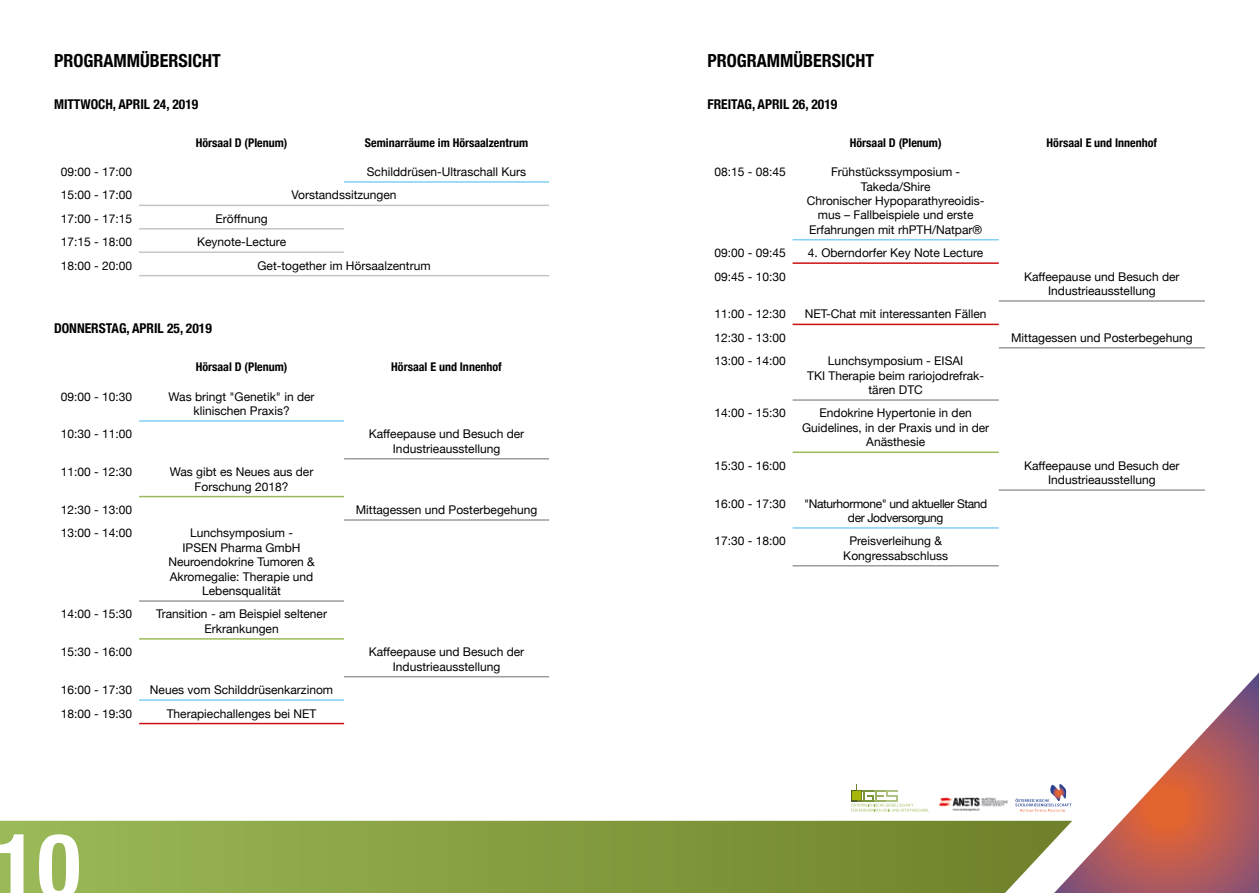
<style>
.page{position:relative;width:1259px;height:893px;background:#fff}
.page>*{position:absolute;margin:0;border:0;box-sizing:border-box;transform-origin:0 0}
.t1{font:700 condensed 90px "Helvetica Neue";color:#fff}
.t2{font:700 condensed 18px "Helvetica Neue";color:#000}
.t3{font:700 condensed 13.5px "Helvetica Neue";color:#000}
.t4{font:12px/14.4px "Helvetica Neue";color:#000;text-align:center}
.t5{font:700 condensed 12px "Helvetica Neue";color:#000}
.t6{font:12px/14.4px "Helvetica Neue";letter-spacing:-.03em;color:#000;text-align:center}
</style>
<div class="page">
<svg style="left:0;top:821px;width:925px;height:72px;background:#87a044"></svg>
<div style="left:925px;top:820px;width:47px;height:73px;background:#73872f"></div>
<svg style="left:972px;top:672px;width:287px;height:221px"></svg>
<img style="left:939px;top:795px;width:69px;height:17px">
<svg style="left:1015px;top:784px;width:56px;height:28px"></svg>
<svg style="left:851px;top:784px;width:78px;height:28px"></svg>
<div style="left:852px;top:792px;width:8px;height:8px;background:#a6b50a"></div>
<hr style="left:139px;top:275px;width:205px;height:1px;background:#c5c6c6">
<hr style="left:344px;top:275px;width:205px;height:1px;background:#c5c6c6">
<hr style="left:139px;top:251px;width:205px;height:2px;background:#c5c6c6">
<hr style="left:139px;top:228px;width:205px;height:2px;background:#c5c6c6">
<hr style="left:139px;top:205px;width:205px;height:1px;background:#c5c6c6">
<hr style="left:344px;top:205px;width:205px;height:1px;background:#c5c6c6">
<hr style="left:344px;top:181px;width:205px;height:2px;background:#82d0f5">
<hr style="left:139px;top:638px;width:205px;height:2px;background:#9cba59">
<hr style="left:139px;top:496px;width:205px;height:1px;background:#9cba59">
<hr style="left:344px;top:458px;width:205px;height:1px;background:#9c9c9d">
<hr style="left:344px;top:676px;width:205px;height:1px;background:#9c9c9d">
<hr style="left:139px;top:420px;width:205px;height:2px;background:#82d0f5">
<hr style="left:139px;top:600px;width:205px;height:2px;background:#9c9c9d">
<hr style="left:344px;top:519px;width:205px;height:2px;background:#9c9c9d">
<hr style="left:139px;top:699px;width:205px;height:2px;background:#82d0f5">
<hr style="left:139px;top:723px;width:205px;height:1px;background:#cd1013">
<hr style="left:998px;top:347px;width:207px;height:2px;background:#9c9c9d">
<hr style="left:998px;top:489px;width:207px;height:2px;background:#9c9c9d">
<hr style="left:792px;top:262px;width:206px;height:2px;background:#cd1013">
<hr style="left:792px;top:324px;width:206px;height:1px;background:#cd1013">
<hr style="left:792px;top:451px;width:206px;height:2px;background:#9cba59">
<hr style="left:998px;top:300px;width:207px;height:2px;background:#9c9c9d">
<hr style="left:792px;top:565px;width:206px;height:1px;background:#9c9c9d">
<hr style="left:792px;top:239px;width:206px;height:1px;background:#82d0f5">
<hr style="left:792px;top:527px;width:206px;height:2px;background:#82d0f5">
<hr style="left:792px;top:399px;width:206px;height:2px;background:#9c9c9d">
<h2 class="t2" style="left:54px;top:45px;width:168px">PROGRAMMÜBERSICHT</h2>
<h2 class="t2" style="left:707px;top:45px;width:168px">PROGRAMMÜBERSICHT</h2>
<p class="t3" style="left:54px;top:93px;width:146px">MITTWOCH, APRIL 24, 2019</p>
<p class="t5" style="left:196px;top:133px;width:93px">Hörsaal D (Plenum)</p>
<p class="t5" style="left:365px;top:133px;width:165px">Seminarräume im Hörsaalzentrum</p>
<p class="t4" style="left:61px;top:165px;width:73px">09:00 - 17:00</p>
<p class="t4" style="left:367px;top:165px;width:161px">Schilddrüsen-Ultraschall Kurs</p>
<p class="t4" style="left:61px;top:189px;width:73px">15:00 - 17:00</p>
<p class="t4" style="left:291px;top:189px;width:107px">Vorstandssitzungen</p>
<p class="t4" style="left:61px;top:212px;width:73px">17:00 - 17:15</p>
<p class="t4" style="left:215px;top:212px;width:54px">Eröffnung</p>
<p class="t4" style="left:61px;top:235px;width:73px">17:15 - 18:00</p>
<p class="t4" style="left:197px;top:235px;width:91px">Keynote-Lecture</p>
<p class="t4" style="left:61px;top:259px;width:73px">18:00 - 20:00</p>
<p class="t4" style="left:257px;top:259px;width:175px">Get-together im Hörsaalzentrum</p>
<p class="t3" style="left:707px;top:93px;width:131px">FREITAG, APRIL 26, 2019</p>
<p class="t5" style="left:850px;top:133px;width:93px">Hörsaal D (Plenum)</p>
<p class="t5" style="left:1046px;top:133px;width:112px">Hörsaal E und Innenhof</p>
<p class="t4" style="left:714px;top:165px;width:73px">08:15 - 08:45</p>
<p class="t4" style="left:807px;top:165px;width:179px">Frühstückssymposium -<br>Takeda/Shire<br>Chronischer Hypoparathyreoidis&shy;mus – Fallbeispiele und erste<br>Erfahrungen mit rhPTH/Natpar®</p>
<p class="t4" style="left:714px;top:246px;width:73px">09:00 - 09:45</p>
<p class="t4" style="left:808px;top:246px;width:177px">4. Oberndorfer Key Note Lecture</p>
<p class="t4" style="left:714px;top:270px;width:73px">09:45 - 10:30</p>
<p class="t4" style="left:1024px;top:270px;width:157px">Kaffeepause und Besuch der<br>Industrieausstellung</p>
<p class="t4" style="left:714px;top:308px;width:73px">11:00 - 12:30</p>
<p class="t4" style="left:804px;top:308px;width:183px">NET-Chat mit interessanten Fällen</p>
<p class="t4" style="left:714px;top:331px;width:73px">12:30 - 13:00</p>
<p class="t4" style="left:1011px;top:331px;width:183px">Mittagessen und Posterbegehung</p>
<p class="t4" style="left:714px;top:354px;width:73px">13:00 - 14:00</p>
<p class="t4" style="left:807px;top:354px;width:178px">Lunchsymposium - EISAI<br>TKI Therapie beim rariojodrefrak&shy;tären DTC</p>
<p class="t4" style="left:714px;top:407px;width:73px">14:00 - 15:30</p>
<p class="t4" style="left:802px;top:407px;width:189px">Endokrine Hypertonie in den<br>Guidelines, in der Praxis und in der<br>Anästhesie</p>
<p class="t4" style="left:714px;top:459px;width:73px">15:30 - 16:00</p>
<p class="t4" style="left:1024px;top:459px;width:157px">Kaffeepause und Besuch der<br>Industrieausstellung</p>
<p class="t4" style="left:714px;top:497px;width:73px">16:00 - 17:30</p>
<p class="t6" style="left:804px;top:497px;width:185px">"Naturhormone" und aktueller Stand der Jodversorgung</p>
<p class="t4" style="left:714px;top:535px;width:73px">17:30 - 18:00</p>
<p class="t4" style="left:843px;top:535px;width:106px">Preisverleihung &amp;<br>Kongressabschluss</p>
<p class="t3" style="left:54px;top:317px;width:159px">DONNERSTAG, APRIL 25, 2019</p>
<p class="t5" style="left:196px;top:357px;width:93px">Hörsaal D (Plenum)</p>
<p class="t5" style="left:391px;top:357px;width:112px">Hörsaal E und Innenhof</p>
<p class="t4" style="left:61px;top:390px;width:73px">09:00 - 10:30</p>
<p class="t4" style="left:168px;top:390px;width:148px">Was bringt "Genetik" in der klinischen Praxis?</p>
<p class="t4" style="left:61px;top:428px;width:73px">10:30 - 11:00</p>
<p class="t4" style="left:369px;top:428px;width:157px">Kaffeepause und Besuch der<br>Industrieausstellung</p>
<p class="t4" style="left:61px;top:465px;width:73px">11:00 - 12:30</p>
<p class="t4" style="left:170px;top:465px;width:145px">Was gibt es Neues aus der<br>Forschung 2018?</p>
<p class="t4" style="left:61px;top:503px;width:73px">12:30 - 13:00</p>
<p class="t4" style="left:356px;top:503px;width:183px">Mittagessen und Posterbegehung</p>
<p class="t4" style="left:61px;top:527px;width:73px">13:00 - 14:00</p>
<p class="t4" style="left:168px;top:527px;width:148px">Lunchsymposium -<br>IPSEN Pharma GmbH<br>Neuroendokrine Tumoren &amp;<br>Akromegalie: Therapie und<br>Lebensqualität</p>
<p class="t4" style="left:61px;top:608px;width:73px">14:00 - 15:30</p>
<p class="t4" style="left:156px;top:608px;width:172px">Transition - am Beispiel seltener<br>Erkrankungen</p>
<p class="t4" style="left:61px;top:645px;width:73px">15:30 - 16:00</p>
<p class="t4" style="left:369px;top:645px;width:157px">Kaffeepause und Besuch der<br>Industrieausstellung</p>
<p class="t4" style="left:61px;top:683px;width:73px">16:00 - 17:30</p>
<p class="t4" style="left:150px;top:683px;width:185px">Neues vom Schilddrüsenkarzinom</p>
<p class="t4" style="left:61px;top:707px;width:73px">18:00 - 19:30</p>
<p class="t4" style="left:167px;top:707px;width:151px">Therapiechallenges bei NET</p>
<h1 class="t1" style="left:-6px;top:791px;width:88px">10</h1>
</div>
